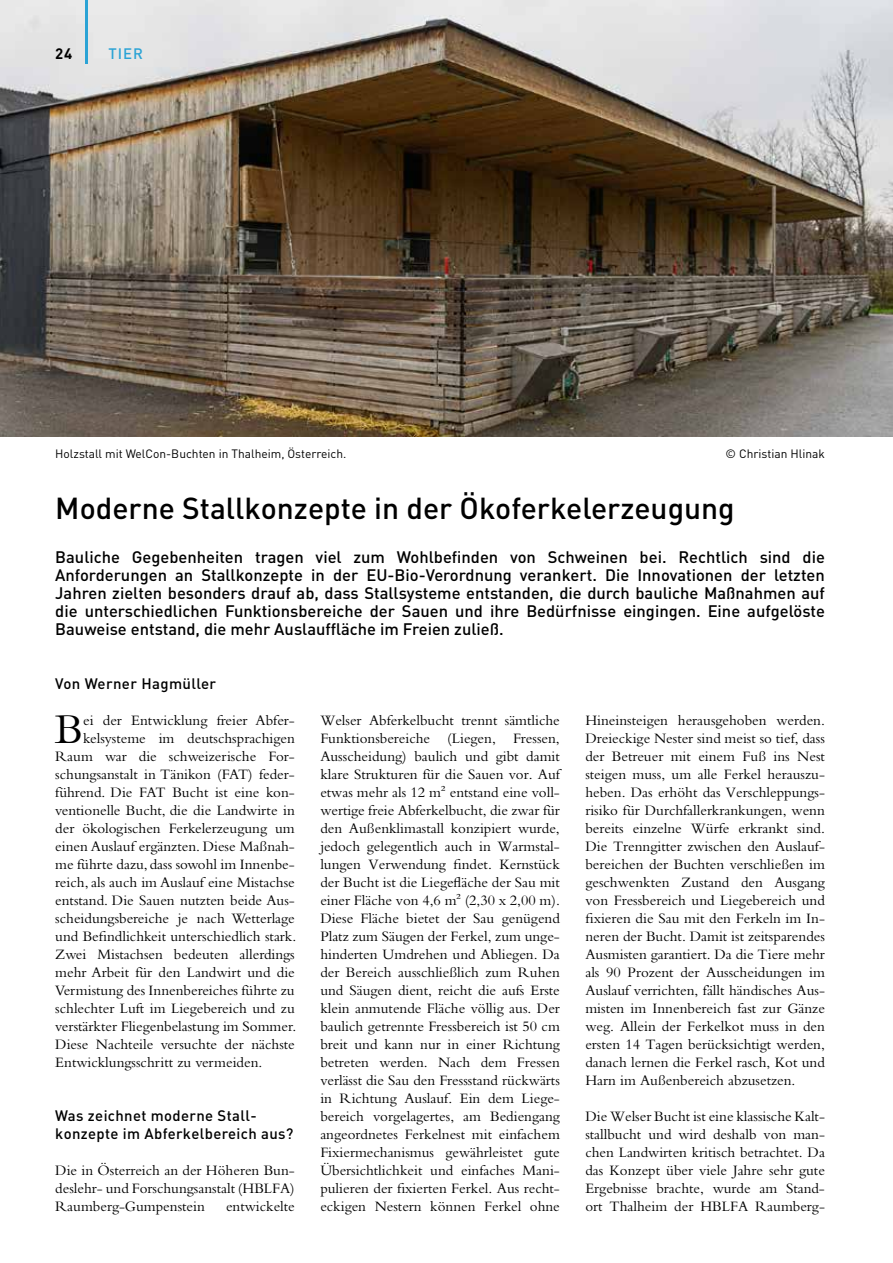
<style>
.page{position:relative;width:893px;height:1263px;background:#fff}
.page>*{position:absolute;margin:0;border:0;box-sizing:border-box;transform-origin:0 0}
.t1{font:43.95px "Bembo Std";color:#000}
.t2{font:500 30px "DIN Pro";color:#000}
.t3{font:500 16.5px/18px "DIN Pro";color:#000;text-align:justify}
.t4{font:15px/18px "Bembo Std";color:#000;text-align:justify}
.t5{font:500 15px/18px "DIN Pro";letter-spacing:.025em;color:#000}
.t6{font:500 15px "DIN Pro";color:#2ba3d5}
.t7{font:700 15px "DIN Pro";color:#000}
.t8{font:12px "DIN Pro";color:#000}
</style>
<div class="page">
<img style="left:0;top:0;width:893px;height:437px">
<hr style="left:85px;top:0;width:2px;height:64px;background:#2ba3d5">
<p class="t7" style="left:55px;top:43px;width:19px">24</p>
<p class="t6" style="left:109px;top:43px;width:36px">TIER</p>
<p class="t8" style="left:55px;top:445px;width:293px">Holzstall mit WelCon-Buchten in Thalheim, Österreich.</p>
<p class="t8" style="left:726px;top:445px;width:101px">© Christian Hlinak</p>
<h2 class="t2" style="left:55px;top:488px;width:681px">Moderne Stallkonzepte in der Ökoferkelerzeugung</h2>
<p class="t3" style="left:55px;top:547px;width:771px">Bauliche Gegebenheiten tragen viel zum Wohlbefinden von Schweinen bei. Rechtlich sind die Anforderungen an Stallkonzepte in der EU-Bio-Verordnung verankert. Die Innovationen der letzten Jahren zielten besonders drauf ab, dass Stallsysteme entstanden, die durch bauliche Maßnahmen auf die unterschiedlichen Funktionsbereiche der Sauen und ihre Bedürfnisse eingingen. Eine aufgelöste Bauweise entstand, die mehr Auslauffläche im Freien zuließ.</p>
<p class="t5" style="left:55px;top:674px;width:162px">Von Werner Hagmüller</p>
<h1 class="t1" style="left:55px;top:703px;width:29px">B</h1>
<p class="t4" style="left:83px;top:711px;width:213px">ei der Entwicklung freier Abfer-</p>
<p class="t4" style="left:83px;top:729px;width:213px">kelsysteme im deutschsprachigen</p>
<p class="t4" style="left:55px;top:747px;width:241px">Raum war die schweizerische For-</p>
<p class="t4" style="left:55px;top:765px;width:241px">schungsanstalt in Tänikon (FAT) feder-</p>
<p class="t4" style="left:55px;top:783px;width:241px">führend. Die FAT Bucht ist eine kon-</p>
<p class="t4" style="left:55px;top:801px;width:241px">ventionelle Bucht, die die Landwirte in</p>
<p class="t4" style="left:55px;top:819px;width:241px">der ökologischen Ferkelerzeugung um</p>
<p class="t4" style="left:55px;top:837px;width:241px">einen Auslauf ergänzten. Diese Maßnah-</p>
<p class="t4" style="left:55px;top:855px;width:241px">me führte dazu, dass sowohl im Innenbe-</p>
<p class="t4" style="left:55px;top:873px;width:241px">reich, als auch im Auslauf eine Mistachse</p>
<p class="t4" style="left:55px;top:891px;width:241px">entstand. Die Sauen nutzten beide Aus-</p>
<p class="t4" style="left:55px;top:909px;width:241px">scheidungsbereiche je nach Wetterlage</p>
<p class="t4" style="left:55px;top:927px;width:243px">und Befindlichkeit unterschiedlich stark.</p>
<p class="t4" style="left:55px;top:945px;width:241px">Zwei Mistachsen bedeuten allerdings</p>
<p class="t4" style="left:55px;top:963px;width:241px">mehr Arbeit für den Landwirt und die</p>
<p class="t4" style="left:55px;top:981px;width:241px">Vermistung des Innenbereiches führte zu</p>
<p class="t4" style="left:55px;top:999px;width:241px">schlechter Luft im Liegebereich und zu</p>
<p class="t4" style="left:55px;top:1017px;width:243px">verstärkter Fliegenbelastung im Sommer.</p>
<p class="t4" style="left:55px;top:1035px;width:241px">Diese Nachteile versuchte der nächste</p>
<p class="t4" style="left:55px;top:1053px;width:209px">Entwicklungsschritt zu vermeiden.</p>
<p class="t5" style="left:55px;top:1106px;width:240px">Was zeichnet moderne Stall&shy;konzepte im Abferkelbereich aus?</p>
<p class="t4" style="left:55px;top:1161px;width:241px">Die in Österreich an der Höheren Bun&shy;deslehr- und Forschungsanstalt (HBLFA)<br>Raumberg-Gumpenstein</p>
<p class="t4" style="left:226px;top:1197px;width:70px">entwickelte</p>
<p class="t4" style="left:320px;top:711px;width:241px">Welser Abferkelbucht trennt sämtliche Funktionsbereiche (Liegen, Fressen, Ausscheidung) baulich und gibt damit klare Strukturen für die Sauen vor. Auf etwas mehr als 12 m² entstand eine voll&shy;wertige freie Abferkelbucht, die zwar für den Außenklimastall konzipiert wurde, jedoch gelegentlich auch in Warmstal&shy;lungen Verwendung findet. Kernstück der Bucht ist die Liegefläche der Sau mit einer Fläche von 4,6 m² (2,30 x 2,00 m).<br>Diese Fläche bietet der Sau genügend Platz zum Säugen der Ferkel, zum unge&shy;hinderten Umdrehen und Abliegen. Da der Bereich ausschließlich zum Ruhen und Säugen dient, reicht die aufs Erste klein anmutende Fläche völlig aus. Der baulich getrennte Fressbereich ist 50 cm breit und kann nur in einer Richtung betreten werden. Nach dem Fressen verlässt die Sau den Fressstand rückwärts in Richtung Auslauf. Ein dem Liege&shy;bereich vorgelagertes, am Bediengang angeordnetes Ferkelnest mit einfachem Fixiermechanismus gewährleistet gute Übersichtlichkeit und einfaches Mani&shy;pulieren der fixierten Ferkel. Aus recht&shy;eckigen Nestern können Ferkel ohne</p>
<p class="t4" style="left:585px;top:711px;width:241px">Hineinsteigen herausgehoben werden.<br>Dreieckige Nester sind meist so tief, dass der Betreuer mit einem Fuß ins Nest steigen muss, um alle Ferkel herauszu&shy;heben. Das erhöht das Verschleppungs&shy;risiko für Durchfallerkrankungen, wenn bereits einzelne Würfe erkrankt sind.<br>Die Trenngitter zwischen den Auslauf&shy;bereichen der Buchten verschließen im geschwenkten Zustand den Ausgang von Fressbereich und Liegebereich und fixieren die Sau mit den Ferkeln im In&shy;neren der Bucht. Damit ist zeitsparendes Ausmisten garantiert. Da die Tiere mehr als 90 Prozent der Ausscheidungen im Auslauf verrichten, fällt händisches Aus&shy;misten im Innenbereich fast zur Gänze weg. Allein der Ferkelkot muss in den ersten 14 Tagen berücksichtigt werden, danach lernen die Ferkel rasch, Kot und Harn im Außenbereich abzusetzen.</p>
<p class="t4" style="left:585px;top:1107px;width:241px">Die Welser Bucht ist eine klassische Kalt&shy;stallbucht und wird deshalb von man&shy;chen Landwirten kritisch betrachtet. Da das Konzept über viele Jahre sehr gute Ergebnisse brachte, wurde am Stand&shy;ort Thalheim der HBLFA Raumberg-</p>
</div>
